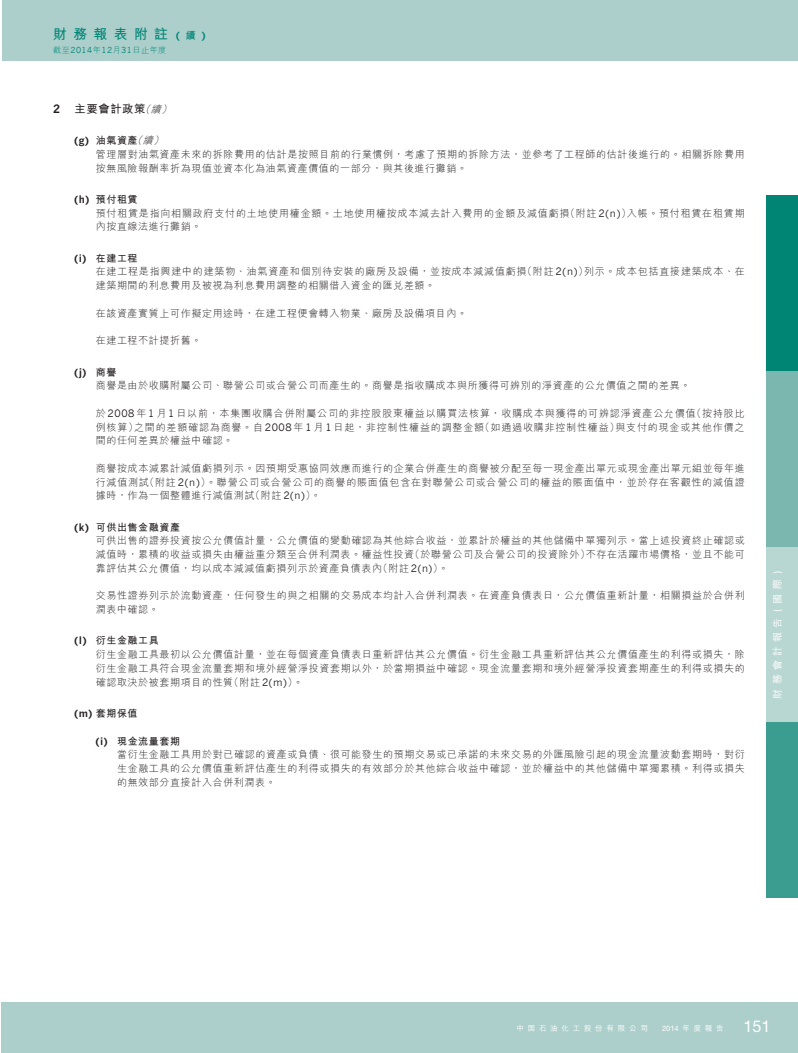
<style>
.page{position:relative;width:798px;height:1053px;background:#fff}
.page>*{position:absolute;margin:0;border:0;box-sizing:border-box;transform-origin:0 0}
.t1{font:700 13.75px "M Hei HK";letter-spacing:.47em;color:#008575}
._3__標題{font:700 11.25px "M Hei HK";letter-spacing:.06em;color:#231f20}
._3__標題-2{font:700 11.25px "News Gothic";color:#231f20}
._1__內文{font:300 10px/13.8px "M Hei HK";letter-spacing:.065em;color:#231f20;text-align:justify}
._4__副標題{font:700 10px "M Hei HK";letter-spacing:.06em;color:#231f20}
.t2{font:500 10px "M Hei HK";letter-spacing:.415em;color:#fff}
._1__內文-2{font:700 10px "M Hei HK";letter-spacing:.06em;color:#231f20}
._4__副標題-2{font:700 10px "News Gothic";color:#231f20}
.t3{font:300 8.12px "M Hei HK";letter-spacing:.06em;color:#008575}
.t4{font:500 7.5px "M Hei HK";letter-spacing:.5em;color:#fff}
.t5{font:7.5px "Helvetica Neue LT Std";color:#fff}
.s1{font-family:"News Gothic";font-size:10px}
.s2{font-size:10px}
.s3{font-family:"News Gothic";font-weight:400}
.s4{font-weight:300;font-style:italic;font-size:10px}
.s5{font-family:"News Gothic"}
.s6{font-weight:300;font-style:italic}
.s7{font-family:"M Hei HK"}
.s8{font-family:"Univers LT Std";font-weight:400}
.s9{font-family:"M Hei HKS"}
.s10{font-family:"M Hei HK";font-weight:500}
.s11{font-size:16.25px}
</style>
<div class="page">
<div style="left:1px;top:1002px;width:796px;height:50px;background:#accfcb"></div>
<div style="left:2px;top:0;width:795px;height:61px;background:#accfcb"></div>
<div style="left:766px;top:722px;width:31px;height:175px;background:#3b9d90"></div>
<div style="left:766px;top:546px;width:31px;height:176px;background:#b8d6d2"></div>
<div style="left:766px;top:371px;width:31px;height:175px;background:#7cb7af"></div>
<div style="left:766px;top:195px;width:31px;height:176px;background:#008575"></div>
<h1 class="t1" style="left:53px;top:24px;width:154px">財務報表附註 <span class="s1">(</span> <span class="s2">續</span> <span class="s1">)</span></h1>
<p class="t3" style="left:53px;top:45px;width:115px">截至<span class="s3">2014</span>年<span class="s3">12</span>月<span class="s3">31</span>日止年度</p>
<p class="_3__標題-2" style="left:53px;top:102px;width:9px">2</p>
<p class="_3__標題" style="left:74px;top:100px;width:101px">主要會計政策<span class="s4">（續）</span></p>
<p class="_4__副標題" style="left:74px;top:133px;width:93px"><span class="s5">(g)</span> 油氣資產<span class="s6">（續）</span></p>
<p class="_1__內文" style="left:96px;top:147px;width:650px">管理層對油氣資產未來的拆除費用的估計是按照目前的行業慣例，考慮了預期的拆除方法，並參考了工程師的估計後進行的。相關拆除費用按無風險報酬率折為現值並資本化為油氣資產價值的一部分，與其後進行攤銷。</p>
<p class="_4__副標題" style="left:74px;top:192px;width:65px"><span class="s5">(h)</span> 預付租賃</p>
<p class="_1__內文" style="left:96px;top:206px;width:650px">預付租賃是指向相關政府支付的土地使用權金額。土地使用權按成本減去計入費用的金額及減值虧損（附註<span class="s3">2(n)</span>）入帳。預付租賃在租賃期內按直線法進行攤銷。</p>
<p class="_4__副標題" style="left:74px;top:251px;width:65px"><span class="s5">(i)</span> 在建工程</p>
<p class="_1__內文" style="left:96px;top:265px;width:650px">在建工程是指興建中的建築物、油氣資產和個別待安裝的廠房及設備，並按成本減減值虧損（附註<span class="s3">2(n)</span>）列示。成本包括直接建築成本、在建築期間的利息費用及被視為利息費用調整的相關借入資金的匯兌差額。</p>
<p class="_1__內文" style="left:96px;top:306px;width:373px">在該資產實質上可作擬定用途時，在建工程便會轉入物業、廠房及設備項目內。</p>
<p class="_1__內文" style="left:96px;top:333px;width:107px">在建工程不計提折舊。</p>
<p class="_4__副標題-2" style="left:74px;top:366px;width:43px">(j) <span class="s7">商譽</span></p>
<p class="_1__內文" style="left:96px;top:378px;width:596px">商譽是由於收購附屬公司、聯營公司或合營公司而產生的。商譽是指收購成本與所獲得可辨別的淨資產的公允價值之間的差異。</p>
<p class="_1__內文" style="left:96px;top:406px;width:650px">於<span class="s3">2008</span>年<span class="s3">1</span>月<span class="s3">1</span>日以前，本集團收購合併附屬公司的非控股股東權益以購買法核算，收購成本與獲得的可辨認淨資產公允價值（按持股比例核算）之間的差額確認為商譽。自<span class="s3">2008</span>年<span class="s3">1</span>月<span class="s3">1</span>日起，非控制性權益的調整金額（如通過收購非控制性權益）與支付的現金或其他作價之間的任何差異於權益中確認。</p>
<p class="_1__內文" style="left:96px;top:461px;width:650px">商譽按成本減累計減值虧損列示。因預期受惠協同效應而進行的企業合併產生的商譽被分配至每一現金產出單元或現金產出單元組並每年進行減值測試（附註<span class="s3">2(n)</span>）。聯營公司或合營公司的商譽的賬面值包含在對聯營公司或合營公司的權益的賬面值中，並於存在客觀性的減值證據時，作為一個整體進行減值測試（附註 <span class="s3">2(n)</span>）。</p>
<p class="_4__副標題" style="left:74px;top:519px;width:107px"><span class="s5">(k)</span> 可供出售金融資產</p>
<p class="_1__內文" style="left:96px;top:533px;width:650px">可供出售的證券投資按公允價值計量，公允價值的變動確認為其他綜合收益，並累計於權益的其他儲備中單獨列示。當上述投資終止確認或減值時，累積的收益或損失由權益重分類至合併利潤表。權益性投資（於聯營公司及合營公司的投資除外）不存在活躍市場價格，並且不能可靠評估其公允價值，均以成本減減值虧損列示於資產負債表內（附註 <span class="s3">2(n)</span>）。</p>
<p class="_1__內文" style="left:96px;top:588px;width:650px">交易性證券列示於流動資產，任何發生的與之相關的交易成本均計入合併利潤表。在資產負債表日，公允價值重新計量，相關損益於合併利潤表中確認。</p>
<p class="_4__副標題" style="left:74px;top:633px;width:86px"><span class="s5">(l)</span> 衍生金融工具</p>
<p class="_1__內文" style="left:96px;top:647px;width:650px">衍生金融工具最初以公允價值計量，並在每個資產負債表日重新評估其公允價值。衍生金融工具重新評估其公允價值產生的利得或損失，除衍生金融工具符合現金流量套期和境外經營淨投資套期以外，於當期損益中確認。現金流量套期和境外經營淨投資套期產生的利得或損失的確認取決於被套期項目的性質（附註 <span class="s3">2(m)</span>）。</p>
<p class="_4__副標題" style="left:74px;top:706px;width:65px"><span class="s5">(m)</span> 套期保值</p>
<p class="_1__內文-2" style="left:96px;top:733px;width:86px"><span class="s5">(i)</span> 現金流量套期</p>
<p class="_1__內文" style="left:117px;top:747px;width:629px">當衍生金融工具用於對已確認的資產或負債、很可能發生的預期交易或已承諾的未來交易的外匯風險引起的現金流量波動套期時，對衍生金融工具的公允價值重新評估產生的利得或損失的有效部分於其他綜合收益中確認，並於權益中的其他儲備中單獨累積。利得或損失的無效部分直接計入合併利潤表。</p>
<p class="t2" style="left:769px;top:698px;width:129px;rotate:-90deg">財務會計報告 <span class="s8">(</span> 國際 <span class="s8">)</span></p>
<p class="t4" style="left:516px;top:1022px;width:133px">中<span class="s9">國</span>石油化工股份有限公司</p>
<p class="t5" style="left:661px;top:1023px;width:110px">2014 <span class="s10">年度報告</span> <span class="s11">151</span></p>
</div>
